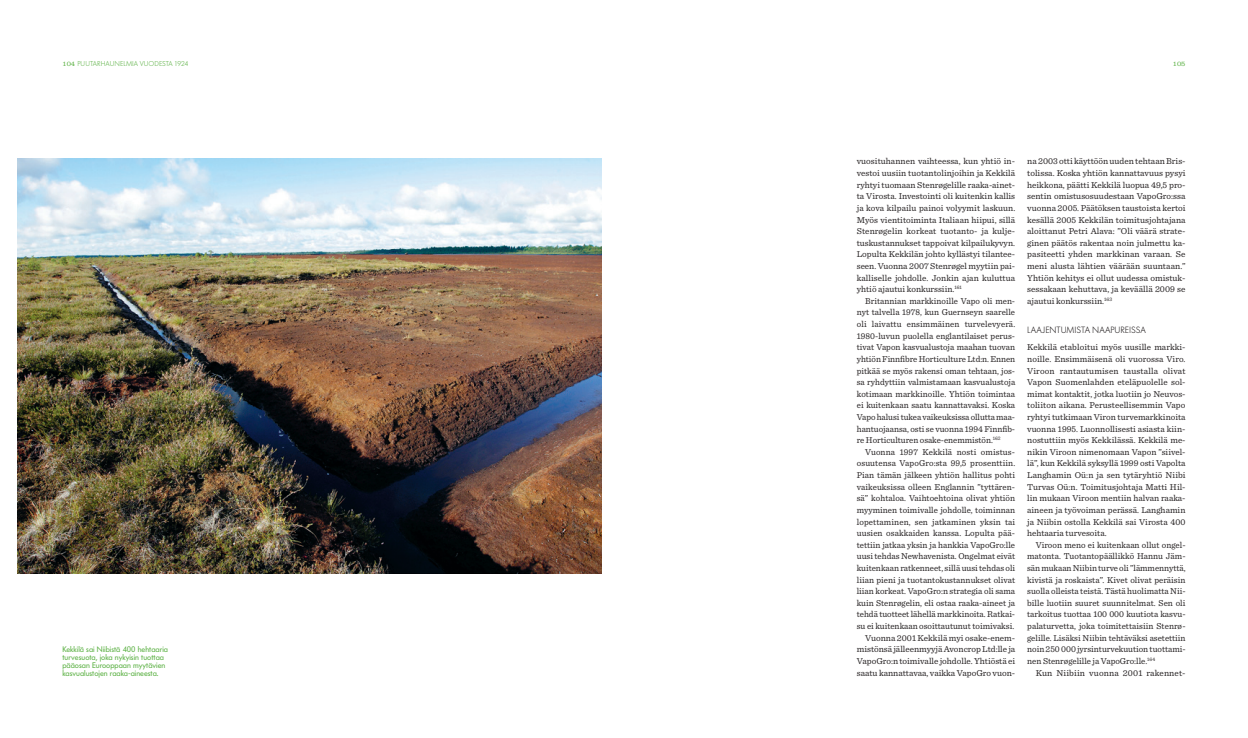
<style>
.page{position:relative;width:1248px;height:738px;background:#fff}
.page>*{position:absolute;margin:0;border:0;box-sizing:border-box;transform-origin:0 0}
.Leipis_sis{font:9px/11.6px "Sentinel";color:#231f20;text-align:justify}
.Leipis{font:9px/11.6px "Sentinel";color:#231f20;text-align:justify}
.Väliotsikko{font:300 9px "Futura Serie BQ";color:#231f20}
.Kuvateksti{font:8px/8px "Futura Serie BQ";color:#5ab042}
.t1{font:300 7px "Futura Serie BQ";letter-spacing:.01em;color:#5ab042}
.t2{font:300 7px "Clarendon";color:#5ab042}
.s1{font-family:"Clarendon"}
</style>
<div class="page">
<img style="left:17px;top:158px;width:584px;height:415px">
<p class="t1" style="left:62px;top:59px;width:127px"><span class="s1">104</span> PUUTARHAUNELMIA VUODESTA 1924</p>
<p class="t2" style="left:1172px;top:59px;width:14px">105</p>
<p class="Kuvateksti" style="left:62px;top:644px;width:107px">Kekkilä sai Niibistä 400 hehtaaria turvesuota, joka nykyisin tuottaa pääosan Eurooppaan myytävien kasvualustojen raaka-aineesta.</p>
<p class="Leipis_sis" style="left:856px;top:155px;width:160px">vuosituhannen vaihteessa, kun yhtiö in&shy;vestoi uusiin tuotantolinjoihin ja Kekkilä ryhtyi tuomaan Stenrøgelille raaka-ainet&shy;ta Virosta. Investointi oli kuitenkin kallis ja kova kilpailu painoi volyymit laskuun.<br>Myös vientitoiminta Italiaan hiipui, sillä Stenrøgelin korkeat tuotanto- ja kulje&shy;tuskustannukset tappoivat kilpailukyvyn.<br>Lopulta Kekkilän johto kyllästyi tilantee&shy;seen. Vuonna 2007 Stenrøgel myytiin pai&shy;kalliselle johdolle. Jonkin ajan kuluttua yhtiö ajautui konkurssiin.<sup>161</sup></p>
<p class="Leipis_sis" style="left:856px;top:294px;width:160px;text-indent:9px">Britannian markkinoille Vapo oli men&shy;nyt talvella 1978, kun Guernseyn saarelle oli laivattu ensimmäinen turvelevyerä.<br>1980-luvun puolella englantilaiset perus&shy;tivat Vapon kasvualustoja maahan tuovan yhtiön Finnfibre Horticulture Ltd:n. Ennen pitkää se myös rakensi oman tehtaan, jos&shy;sa ryhdyttiin valmistamaan kasvualustoja kotimaan markkinoille. Yhtiön toimintaa ei kuitenkaan saatu kannattavaksi. Koska Vapo halusi tukea vaikeuksissa ollutta maa&shy;hantuojaansa, osti se vuonna 1994 Finnfib&shy;re Horticulturen osake-enemmistön.<sup>162</sup></p>
<p class="Leipis_sis" style="left:856px;top:445px;width:160px;text-indent:9px">Vuonna 1997 Kekkilä nosti omistus&shy;osuutensa VapoGro:sta 99,5 prosenttiin.<br>Pian tämän jälkeen yhtiön hallitus pohti vaikeuksissa olleen Englannin ”tyttären&shy;sä” kohtaloa. Vaihtoehtoina olivat yhtiön myyminen toimivalle johdolle, toiminnan lopettaminen, sen jatkaminen yksin tai uusien osakkaiden kanssa. Lopulta pää&shy;tettiin jatkaa yksin ja hankkia VapoGro:lle uusi tehdas Newhavenista. Ongelmat eivät kuitenkaan ratkenneet, sillä uusi tehdas oli liian pieni ja tuotantokustannukset olivat liian korkeat. VapoGro:n strategia oli sama kuin Stenrøgelin, eli ostaa raaka-aineet ja tehdä tuotteet lähellä markkinoita. Ratkai&shy;su ei kuitenkaan osoittautunut toimivaksi.</p>
<p class="Leipis_sis" style="left:856px;top:630px;width:160px;text-indent:9px">Vuonna 2001 Kekkilä myi osake-enem&shy;mistönsä jälleenmyyjä Avoncrop Ltd:lle ja VapoGro:n toimivalle johdolle. Yhtiöstä ei saatu kannattavaa, vaikka VapoGro vuon-</p>
<p class="Leipis_sis" style="left:1027px;top:155px;width:160px">na 2003 otti käyttöön uuden tehtaan Bris&shy;tolissa. Koska yhtiön kannattavuus pysyi heikkona, päätti Kekkilä luopua 49,5 pro&shy;sentin omistusosuudestaan VapoGro:ssa vuonna 2005. Päätöksen taustoista kertoi kesällä 2005 Kekkilän toimitusjohtajana aloittanut Petri Alava: ”Oli väärä strate&shy;ginen päätös rakentaa noin julmettu ka&shy;pasiteetti yhden markkinan varaan. Se meni alusta lähtien väärään suuntaan.” Yhtiön kehitys ei ollut uudessa omistuk&shy;sessakaan kehuttava, ja keväällä 2009 se ajautui konkurssiin.<sup>163</sup></p>
<p class="Väliotsikko" style="left:1027px;top:325px;width:120px">LAAJENTUMISTA NAAPUREISSA</p>
<p class="Leipis" style="left:1027px;top:340px;width:160px">Kekkilä etabloitui myös uusille markki&shy;noille. Ensimmäisenä oli vuorossa Viro.<br>Viroon rantautumisen taustalla olivat Vapon Suomenlahden eteläpuolelle sol&shy;mimat kontaktit, jotka luotiin jo Neuvos&shy;toliiton aikana. Perusteellisemmin Vapo ryhtyi tutkimaan Viron turvemarkkinoita vuonna 1995. Luonnollisesti asiasta kiin&shy;nostuttiin myös Kekkilässä. Kekkilä me&shy;nikin Viroon nimenomaan Vapon ”siivel&shy;lä”, kun Kekkilä syksyllä 1999 osti Vapolta Langhamin Oü:n ja sen tytäryhtiö Niibi Turvas Oü:n. Toimitusjohtaja Matti Hil&shy;lin mukaan Viroon mentiin halvan raaka&shy;aineen ja työvoiman perässä. Langhamin ja Niibin ostolla Kekkilä sai Virosta 400 hehtaaria turvesoita.</p>
<p class="Leipis_sis" style="left:1027px;top:538px;width:160px;text-indent:9px">Viroon meno ei kuitenkaan ollut ongel&shy;matonta. Tuotantopäällikkö Hannu Jäm&shy;sän mukaan Niibin turve oli ”lämmennyttä, kivistä ja roskaista”. Kivet olivat peräisin suolla olleista teistä. Tästä huolimatta Nii&shy;bille luotiin suuret suunnitelmat. Sen oli tarkoitus tuottaa 100 000 kuutiota kasvu&shy;palaturvetta, joka toimitettaisiin Stenrø&shy;gelille. Lisäksi Niibin tehtäväksi asetettiin noin 250 000 jyrsinturvekuution tuottami&shy;nen Stenrøgelille ja VapoGro:lle.<sup>164</sup></p>
<p class="Leipis_sis" style="left:1035px;top:665px;width:151px">Kun Niibiin vuonna 2001 rakennet-</p>
</div>
